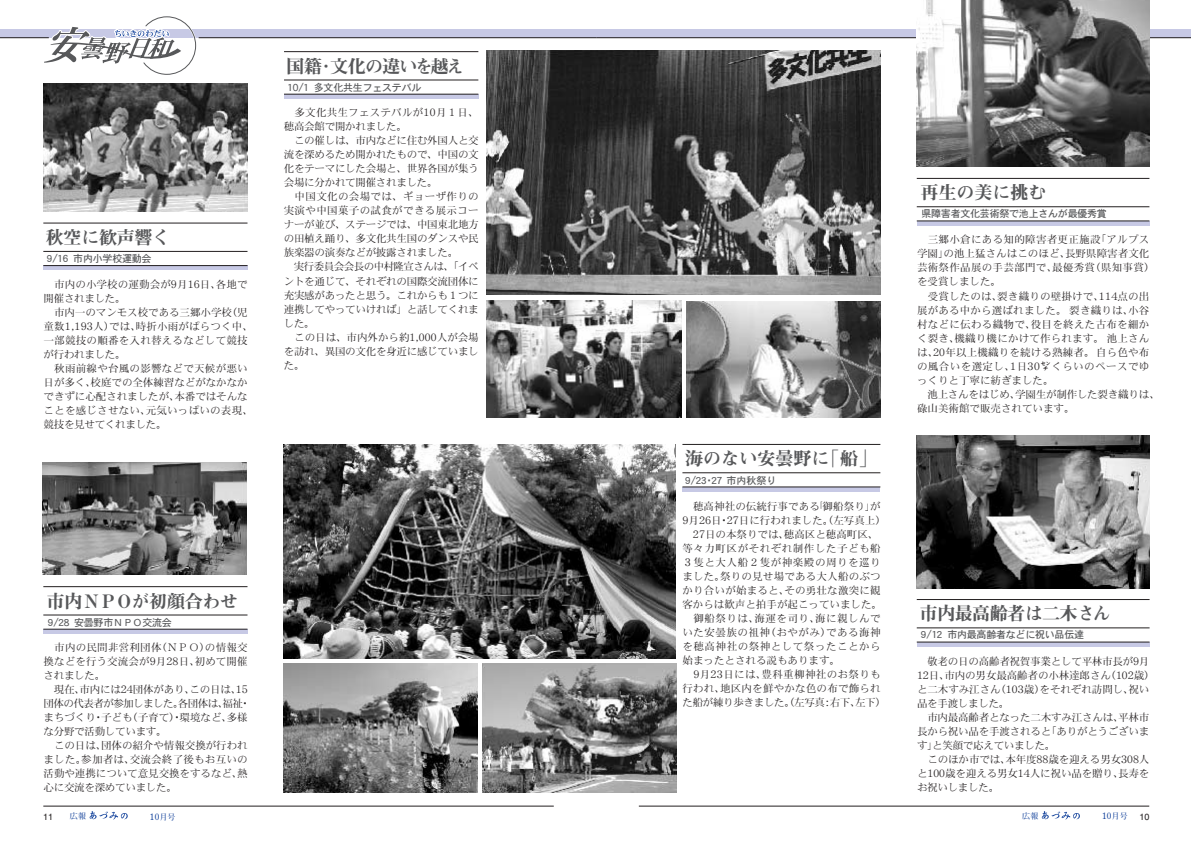
<style>
.page{position:relative;width:1191px;height:842px;background:#fff}
.page>*{position:absolute;margin:0;border:0;box-sizing:border-box;transform-origin:0 0}
.t1{font:18px "Midashi Min MA31";letter-spacing:-.015em;color:#57585a}
.t2{font:18px "Midashi Min MA31";letter-spacing:-.045em;color:#57585a}
.t3{font:10.5px/14px "Heisei Mincho W3";letter-spacing:-.005em;color:#231f20;text-align:justify}
.t4{font:10.5px "Heisei Mincho W3";letter-spacing:.05em;color:#231f20}
.t5{font:10.5px/14px "Heisei Mincho W3";letter-spacing:.03em;color:#231f20}
.t6{font:10.5px/14px "Heisei Mincho W3";letter-spacing:.015em;color:#231f20}
.t7{font:10.5px "Heisei Mincho W3";letter-spacing:.02em;color:#231f20}
.t8{font:10.5px/14px "Heisei Mincho W3";letter-spacing:.025em;color:#231f20}
.t9{font:10.5px "Heisei Mincho W3";letter-spacing:-.03em;color:#231f20}
.t10{font:10.5px "Heisei Mincho W3";letter-spacing:.035em;color:#231f20}
.t11{font:10px "Heisei Kaku Gothic W5";letter-spacing:-.025em;color:#57585a}
.t12{font:10px "Heisei Kaku Gothic W5";color:#57585a}
.t13{font:700 9px "Futo Min A101";color:#18469d}
.t14{font:9px "Helvetica";color:#231f20}
.t15{font:700 8px "Futo Min A101";color:#18469d}
.s1{font-size:19px}
.s2{font-family:"Midashi Min MA31"}
.s3{font-size:8px}
</style>
<div class="page">
<img style="left:284px;top:444px;width:391px;height:215px">
<hr style="left:43px;top:806px;width:511px;height:1px;background:#231f20">
<svg style="left:90px;top:811px;width:38px;height:9px"></svg>
<hr style="left:639px;top:806px;width:510px;height:1px;background:#231f20">
<svg style="left:1041px;top:811px;width:38px;height:9px"></svg>
<img style="left:43px;top:83px;width:204px;height:128px">
<svg style="left:43px;top:266px;width:204px;height:4px"></svg>
<svg style="left:43px;top:265px;width:205px;height:1px"></svg>
<svg style="left:43px;top:251px;width:205px;height:1px"></svg>
<svg style="left:43px;top:223px;width:205px;height:1px"></svg>
<img style="left:42px;top:463px;width:204px;height:112px">
<img style="left:916px;top:435px;width:233px;height:153px">
<img style="left:487px;top:81px;width:393px;height:214px">
<img style="left:686px;top:301px;width:194px;height:116px">
<img style="left:486px;top:300px;width:195px;height:117px">
<hr style="left:43px;top:629px;width:204px;height:4px;background:#c7c9e5">
<svg style="left:43px;top:629px;width:205px;height:1px"></svg>
<svg style="left:43px;top:615px;width:205px;height:1px"></svg>
<svg style="left:43px;top:586px;width:205px;height:1px"></svg>
<hr style="left:284px;top:94px;width:194px;height:4px;background:#c7c9e5">
<svg style="left:284px;top:94px;width:195px;height:1px"></svg>
<svg style="left:0;top:15px;width:1191px;height:66px"></svg>
<svg style="left:682px;top:487px;width:198px;height:4px"></svg>
<svg style="left:682px;top:486px;width:198px;height:1px"></svg>
<svg style="left:682px;top:472px;width:198px;height:1px"></svg>
<svg style="left:682px;top:444px;width:198px;height:1px"></svg>
<svg style="left:916px;top:221px;width:233px;height:4px"></svg>
<svg style="left:916px;top:220px;width:233px;height:1px"></svg>
<svg style="left:916px;top:206px;width:233px;height:1px"></svg>
<svg style="left:916px;top:178px;width:233px;height:1px"></svg>
<hr style="left:916px;top:642px;width:233px;height:4px;background:#c7c9e5">
<svg style="left:916px;top:642px;width:234px;height:1px"></svg>
<svg style="left:916px;top:627px;width:234px;height:1px"></svg>
<svg style="left:916px;top:599px;width:234px;height:1px"></svg>
<img style="left:284px;top:663px;width:193px;height:129px">
<img style="left:482px;top:663px;width:194px;height:129px">
<img style="left:916px;top:0;width:233px;height:167px">
<h1 class="t1" style="left:46px;top:227px;width:126px">秋空に歓声響く</h1>
<p class="t11" style="left:47px;top:254px;width:106px">9/16 市内小学校運動会</p>
<p class="t3" style="left:44px;top:277px;width:206px;text-indent:11px">市内の小学校の運動会が9月16日、各地で開催されました。</p>
<p class="t6" style="left:44px;top:305px;width:211px;text-indent:10px">市内一のマンモス校である三郷小学校（児童数1,193人）では、時折小雨がぱらつく中、一部競技の順番を入れ替えるなどして競技が行われました。</p>
<p class="t3" style="left:44px;top:361px;width:211px;text-align:left;text-indent:11px">秋雨前線や台風の影響などで天候が悪い日が多く、校庭での全体練習などがなかなかできずに心配されましたが、本番ではそんなことを感じさせない、元気いっぱいの表現、競技を見せてくれました。</p>
<h1 class="t2" style="left:286px;top:56px;width:179px">国籍・文化の違いを越え</h1>
<p class="t11" style="left:287px;top:82px;width:135px">10/1 多文化共生フェステバル</p>
<p class="t8" style="left:284px;top:106px;width:196px;text-indent:11px">多文化共生フェステバルが10月１日、穂高会館で開かれました。</p>
<p class="t3" style="left:284px;top:134px;width:196px;text-indent:10px">この催しは、市内などに住む外国人と交流を深めるため開かれたもので、中国の文化をテーマにした会場と、世界各国が集う会場に分かれて開催されました。</p>
<p class="t3" style="left:284px;top:190px;width:196px;text-indent:11px">中国文化の会場では、ギョーザ作りの実演や中国菓子の試食ができる展示コーナーが並び、ステージでは、中国東北地方の田植え踊り、多文化共生国のダンスや民族楽器の演奏などが披露されました。</p>
<p class="t3" style="left:284px;top:260px;width:196px;text-indent:10px">実行委員会会長の中村隆宣さんは、「イベントを通じて、それぞれの国際交流団体に充実感があったと思う。これからも１つに連携してやっていければ」と話してくれました。</p>
<p class="t3" style="left:284px;top:330px;width:196px;text-indent:10px">この日は、市内外から約1,000人が会場を訪れ、異国の文化を身近に感じていました。</p>
<h1 class="t1" style="left:47px;top:591px;width:193px">市内<span class="s1">ＮＰＯ</span>が初顔合わせ</h1>
<p class="t11" style="left:48px;top:617px;width:126px">9/28 安曇野市ＮＰＯ交流会</p>
<p class="t3" style="left:44px;top:641px;width:206px;text-indent:11px">市内の民間非営利団体（ＮＰＯ）の情報交換などを行う交流会が9月28日、初めて開催されました。</p>
<p class="t3" style="left:44px;top:683px;width:208px;text-align:left;text-indent:10px">現在、市内には24団体があり、この日は、15団体の代表者が参加しました。各団体は、福祉・まちづくり・子ども（子育て）・環境など、多様な分野で活動しています。</p>
<p class="t3" style="left:44px;top:739px;width:206px;text-indent:10px">この日は、団体の紹介や情報交換が行われました。参加者は、交流会終了後もお互いの活動や連携について意見交換をするなど、熱心に交流を深めていました。</p>
<h1 class="t1" style="left:685px;top:449px;width:192px">海のない安曇野に「船」</h1>
<p class="t12" style="left:685px;top:475px;width:93px">9/23・27 市内秋祭り</p>
<p class="t3" style="left:693px;top:499px;width:189px">穂高神社の伝統行事である｢御船祭り」が</p>
<p class="t3" style="left:682px;top:513px;width:205px">9月26日・27日に行われました。（左写真上）</p>
<p class="t3" style="left:693px;top:527px;width:187px">27日の本祭りでは、穂高区と穂高町区、</p>
<p class="t4" style="left:682px;top:543px;width:200px">等々力町区がそれぞれ制作した子ども船</p>
<p class="t4" style="left:682px;top:557px;width:200px">３隻と大人船２隻が神楽殿の周りを巡り</p>
<p class="t7" style="left:682px;top:571px;width:200px">ました。祭りの見せ場である大人船のぶつ</p>
<p class="t7" style="left:682px;top:585px;width:200px">かり合いが始まると、その勇壮な激突に観</p>
<p class="t3" style="left:682px;top:597px;width:201px">客からは歓声と拍手が起こっていました。</p>
<p class="t4" style="left:693px;top:613px;width:189px">御船祭りは、海運を司り、海に親しんで</p>
<p class="t4" style="left:682px;top:627px;width:200px">いた安曇族の祖神（おやがみ）である海神</p>
<p class="t4" style="left:682px;top:641px;width:200px">を穂高神社の祭神として祭ったことから</p>
<p class="t3" style="left:682px;top:653px;width:159px">始まったとされる説もあります。</p>
<p class="t10" style="left:693px;top:669px;width:189px">9月23日には、豊科重柳神社のお祭りも</p>
<p class="t7" style="left:682px;top:683px;width:200px">行われ、地区内を鮮やかな色の布で飾られ</p>
<p class="t9" style="left:682px;top:697px;width:205px">た船が練り歩きました（。左写真：右下、左下）</p>
<h1 class="t1" style="left:920px;top:182px;width:128px">再生の美に挑む</h1>
<p class="t11" style="left:921px;top:209px;width:187px">県障害者文化芸術祭で池上さんが最優秀賞</p>
<p class="t5" style="left:917px;top:232px;width:239px;text-indent:11px">三郷小倉にある知的障害者更正施設「アルプス学園」の池上猛さんはこのほど、長野県障害者文化芸術祭作品展の手芸部門で、最優秀賞（県知事賞）を受賞しました。</p>
<p class="t3" style="left:917px;top:289px;width:234px;text-indent:11px">受賞したのは、裂き織りの壁掛けで、114点の出展がある中から選ばれました。裂き織りは、小谷村などに伝わる織物で、役目を終えた古布を細かく裂き、機織り機にかけて作られます。池上さんは、20年以上機織りを続ける熟練者。自ら色や布の風合いを選定し、1日30<span class="s2">㌢</span>くらいのペースでゆっくりと丁寧に紡ぎました。</p>
<p class="t3" style="left:917px;top:387px;width:244px;text-indent:10px">池上さんをはじめ、学園生が制作した裂き織りは、碌山美術館で販売されています。</p>
<h1 class="t1" style="left:920px;top:604px;width:192px">市内最高齢者は二木さん</h1>
<p class="t11" style="left:921px;top:630px;width:165px">9/12 市内最高齢者などに祝い品伝達</p>
<p class="t3" style="left:917px;top:654px;width:239px;text-align:left;text-indent:10px">敬老の日の高齢者祝賀事業として平林市長が9月<br>12日、市内の男女最高齢者の小林達郎さん（102歳）と二木すみ江さん（103歳）をそれぞれ訪問し、祝い品を手渡しました。</p>
<p class="t3" style="left:917px;top:710px;width:234px;text-indent:10px">市内最高齢者となった二木すみ江さんは、平林市長から祝い品を手渡されると「ありがとうございます」と笑顔で応えていました。</p>
<p class="t3" style="left:917px;top:752px;width:234px;text-indent:10px">このほか市では、本年度88歳を迎える男女308人と100歳を迎える男女14人に祝い品を贈り、長寿をお祝いしました。</p>
<p class="t14" style="left:43px;top:811px;width:12px">11</p>
<p class="t15" style="left:70px;top:811px;width:18px">広報</p>
<p class="t13" style="left:150px;top:811px;width:27px">10<span class="s3">月号</span></p>
<p class="t15" style="left:1022px;top:811px;width:18px">広報</p>
<p class="t13" style="left:1102px;top:810px;width:27px">10<span class="s3">月号</span></p>
<p class="t14" style="left:1139px;top:811px;width:12px">10</p>
</div>
